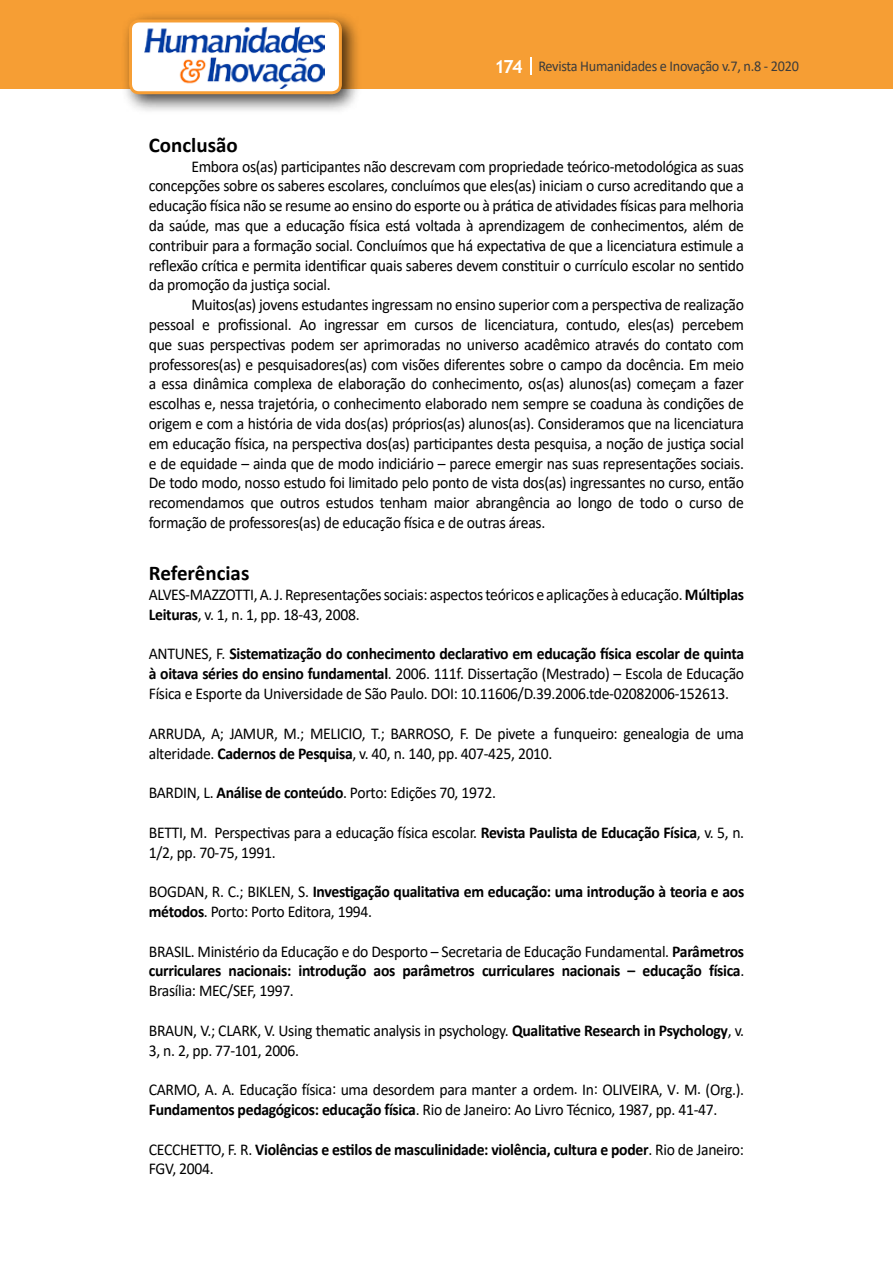
<style>
.page{position:relative;width:893px;height:1263px;background:#fff}
.page>*{position:absolute;margin:0;border:0;box-sizing:border-box;transform-origin:0 0}
.t1{font:700 21px "Calibri";color:#000}
.t2{font:16.5px/19.8px "Calibri";letter-spacing:-.02em;color:#000;scale:.95 1}
.t3{font:700 16.5px/19.8px "Calibri";letter-spacing:-.02em;color:#000;scale:.95 1}
.t4{font:15px "Calibri";letter-spacing:-.02em;color:#3c3c3b;scale:.95 1}
.s1{font-family:"Trebuchet MS";font-weight:700;font-size:18px;color:#fff}
.s2{font-weight:700}
.s3{font-weight:400}
</style>
<div class="page">
<div style="left:0;top:0;width:893px;height:88px;background:#f69e34"></div>
<svg style="left:530px;top:57px;width:2px;height:18px"></svg>
<div style="left:121px;top:11px;width:241px;height:103px;background:#000;opacity:.75"></div>
<div style="left:130px;top:21px;width:210px;height:72px;background:#fff;border-radius:9px"></div>
<img style="left:144px;top:27px;width:181px;height:62px">
<div style="left:129px;top:19px;width:213px;height:75px;border:3px solid #f69e34;border-radius:9px"></div>
<p class="t4" style="left:495px;top:56px;width:322px"><span class="s1">174</span> Revista Humanidades e Inovação v.7, n.8 - 2020</p>
<p class="t1" style="left:149px;top:130px;width:90px">Conclusão</p>
<p class="t2" style="left:149px;top:156px;width:628px;text-align:justify;text-indent:43px">Embora os(as) participantes não descrevam com propriedade teórico-metodológica as suas concepções sobre os saberes escolares, concluímos que eles(as) iniciam o curso acreditando que a educação física não se resume ao ensino do esporte ou à prática de atividades físicas para melhoria da saúde, mas que a educação física está voltada à aprendizagem de conhecimentos, além de contribuir para a formação social. Concluímos que há expectativa de que a licenciatura estimule a reflexão crítica e permita identificar quais saberes devem constituir o currículo escolar no sentido da promoção da justiça social.</p>
<p class="t2" style="left:149px;top:294px;width:628px;text-align:justify;text-indent:43px">Muitos(as) jovens estudantes ingressam no ensino superior com a perspectiva de realização pessoal e profissional. Ao ingressar em cursos de licenciatura, contudo, eles(as) percebem que suas perspectivas podem ser aprimoradas no universo acadêmico através do contato com professores(as) e pesquisadores(as) com visões diferentes sobre o campo da docência. Em meio a essa dinâmica complexa de elaboração do conhecimento, os(as) alunos(as) começam a fazer escolhas e, nessa trajetória, o conhecimento elaborado nem sempre se coaduna às condições de origem e com a história de vida dos(as) próprios(as) alunos(as). Consideramos que na licenciatura em educação física, na perspectiva dos(as) participantes desta pesquisa, a noção de justiça social e de equidade – ainda que de modo indiciário – parece emergir nas suas representações sociais.<br>De todo modo, nosso estudo foi limitado pelo ponto de vista dos(as) ingressantes no curso, então recomendamos que outros estudos tenham maior abrangência ao longo de todo o curso de formação de professores(as) de educação física e de outras áreas.</p>
<p class="t1" style="left:149px;top:558px;width:102px">Referências</p>
<p class="t2" style="left:149px;top:584px;width:628px">ALVES-MAZZOTTI, A. J. Representações sociais: aspectos teóricos e aplicações à educação. <span class="s2">Múltiplas<br>Leituras</span>, v. 1, n. 1, pp. 18-43, 2008.</p>
<p class="t2" style="left:149px;top:644px;width:628px;text-align:justify">ANTUNES, F. <span class="s2">Sistematização do conhecimento declarativo em educação física escolar de quinta à oitava séries do ensino fundamental</span>. 2006. 111f. Dissertação (Mestrado) – Escola de Educação Física e Esporte da Universidade de São Paulo. DOI: 10.11606/D.39.2006.tde-02082006-152613.</p>
<p class="t2" style="left:149px;top:723px;width:628px">ARRUDA, A; JAMUR, M.; MELICIO, T.; BARROSO, F. De pivete a funqueiro: genealogia de uma alteridade. <span class="s2">Cadernos de Pesquisa</span>, v. 40, n. 140, pp. 407-425, 2010.</p>
<p class="t2" style="left:149px;top:782px;width:367px">BARDIN, L. <span class="s2">Análise de conteúdo</span>. Porto: Edições 70, 1972.</p>
<p class="t2" style="left:149px;top:822px;width:628px">BETTI, M. Perspectivas para a educação física escolar. <span class="s2">Revista Paulista de Educação Física</span>, v. 5, n.<br>1/2, pp. 70-75, 1991.</p>
<p class="t3" style="left:149px;top:881px;width:628px"><span class="s3">BOGDAN, R. C.; BIKLEN, S.</span> Investigação qualitativa em educação: uma introdução à teoria e aos métodos<span class="s3">. Porto: Porto Editora, 1994.</span></p>
<p class="t2" style="left:149px;top:941px;width:628px;text-align:justify">BRASIL. Ministério da Educação e do Desporto – Secretaria de Educação Fundamental. <span class="s2">Parâmetros curriculares nacionais: introdução aos parâmetros curriculares nacionais – educação física</span>.<br>Brasília: MEC/SEF, 1997.</p>
<p class="t2" style="left:149px;top:1020px;width:628px">BRAUN, V.; CLARK, V. Using thematic analysis in psychology. <span class="s2">Qualitative Research in Psychology</span>, v.<br>3, n. 2, pp. 77-101, 2006.</p>
<p class="t2" style="left:149px;top:1079px;width:628px">CARMO, A. A. Educação física: uma desordem para manter a ordem. In: OLIVEIRA, V. M. (Org.).<br><span class="s2">Fundamentos pedagógicos: educação física</span>. Rio de Janeiro: Ao Livro Técnico, 1987, pp. 41-47.</p>
<p class="t3" style="left:149px;top:1139px;width:628px"><span class="s3">CECCHETTO, F. R.</span> Violências e estilos de masculinidade: violência, cultura e poder<span class="s3">. Rio de Janeiro:<br>FGV, 2004.</span></p>
</div>
